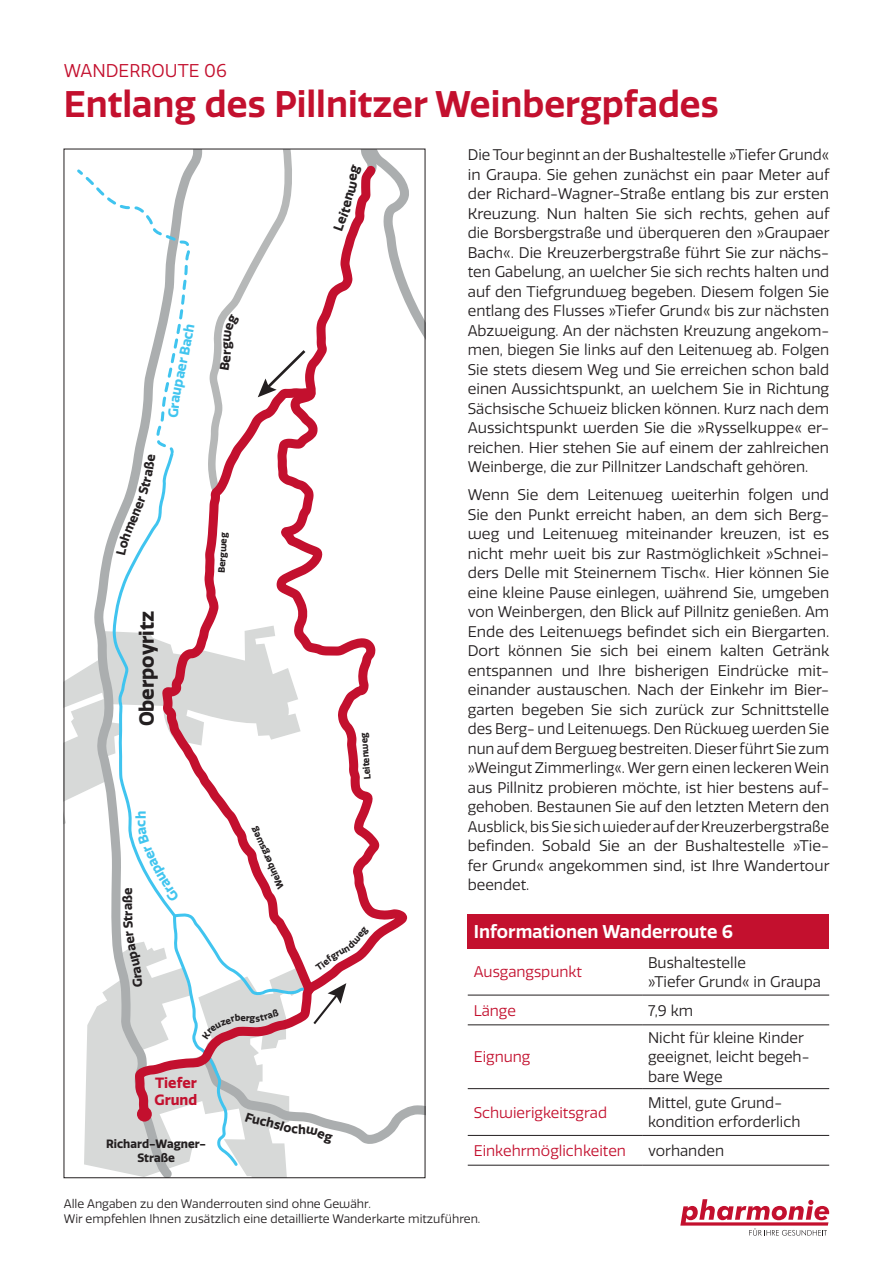
<style>
.page{position:relative;width:893px;height:1263px;background:#fff}
.page>*{position:absolute;margin:0;border:0;box-sizing:border-box;transform-origin:0 0}
.t1{font:600 36px "Quatro";color:#c3102e}
.t2{font:700 19.8px "Quatro";color:#231f20}
.t3{font:600 18px "Quatro";color:#fff}
.t4{font:18px "Quatro";color:#c3102e}
.t5{font:15px/19.5px "Quatro";color:#231f20}
.t6{font:15px "Quatro";color:#c3102e}
.t7{font:700 14.4px/17.4px "Quatro";color:#c3102e}
.t8{font:700 13.5px "Quatro";color:#41c5ef}
.t9{font:700 12.6px "Quatro";color:#231f20}
.t10{font:12px/14.4px "Quatro";color:#231f20}
.t11{font:700 11.7px/14.1px "Quatro";color:#231f20;text-align:center}
.t12{font:700 9.15px "Quatro";color:#231f20}
</style>
<div class="page">
<svg style="left:680px;top:1199px;width:149px;height:37px"></svg>
<div style="left:468px;top:914px;width:361px;height:34px;background:#c3102e"></div>
<hr style="left:468px;top:995px;width:174px;height:1px;background:#231f20">
<hr style="left:642px;top:995px;width:187px;height:1px;background:#231f20">
<hr style="left:468px;top:1024px;width:174px;height:1px;background:#231f20">
<hr style="left:642px;top:1024px;width:187px;height:1px;background:#231f20">
<hr style="left:468px;top:1088px;width:174px;height:1px;background:#231f20">
<hr style="left:642px;top:1088px;width:187px;height:1px;background:#231f20">
<hr style="left:468px;top:1135px;width:174px;height:1px;background:#231f20">
<hr style="left:642px;top:1135px;width:187px;height:1px;background:#231f20">
<hr style="left:468px;top:1165px;width:174px;height:1px;background:#231f20">
<hr style="left:642px;top:1165px;width:187px;height:1px;background:#231f20">
<svg style="left:66px;top:666px;width:23px;height:134px;fill:#d7d9d8"></svg>
<svg style="left:84px;top:1022px;width:203px;height:154px;fill:#d7d9d8"></svg>
<svg style="left:89px;top:555px;width:129px;height:621px"></svg>
<svg style="left:111px;top:555px;width:129px;height:613px"></svg>
<svg style="left:127px;top:151px;width:281px;height:972px"></svg>
<svg style="left:154px;top:383px;width:168px;height:444px"></svg>
<div style="left:137px;top:1107px;width:15px;height:14px;background:#c3102e;border-radius:50%"></div>
<svg style="left:204px;top:149px;width:104px;height:353px"></svg>
<svg style="left:123px;top:827px;width:247px;height:212px"></svg>
<svg style="left:77px;top:167px;width:115px;height:388px"></svg>
<svg style="left:195px;top:1048px;width:230px;height:102px"></svg>
<svg style="left:333px;top:149px;width:92px;height:204px"></svg>
<p class="t4" style="left:64px;top:61px;width:165px">WANDERROUTE 06</p>
<h1 class="t1" style="left:64px;top:83px;width:656px">Entlang des Pillnitzer Weinbergpfades</h1>
<p class="t8" style="left:176px;top:353px;width:33px;rotate:-79deg">Bach</p>
<p class="t8" style="left:169px;top:385px;width:31px;rotate:-78deg">paer</p>
<h2 class="t2" style="left:135px;top:726px;width:117px;rotate:-90deg">Oberpoyritz</h2>
<p class="t8" style="left:133px;top:826px;width:17px;rotate:-90deg">ch</p>
<p class="t9" style="left:120px;top:903px;width:17px;rotate:-90deg">ße</p>
<p class="t12" style="left:216px;top:573px;width:42px;rotate:-87deg">Bergweg</p>
<p class="t12" style="left:277px;top:890px;width:69px;rotate:-115deg">Weinbergsweg</p>
<p class="t7" style="left:154px;top:1074px;width:44px">Tiefer<br>Grund</p>
<p class="t11" style="left:106px;top:1136px;width:101px">Richard-Wagner-<br>Straße</p>
<p class="t12" style="left:362px;top:780px;width:49px;rotate:-95deg">Leitenweg</p>
<p class="t5" style="left:468px;top:145px;width:363px;text-align:justify">Die Tour beginnt an der Bushaltestelle »Tiefer Grund« in Graupa. Sie gehen zunächst ein paar Meter auf der Richard-Wagner-Straße entlang bis zur ersten Kreuzung. Nun halten Sie sich rechts, gehen auf die Borsbergstraße und überqueren den »Graupaer Bach«. Die Kreuzerbergstraße führt Sie zur nächs&shy;ten Gabelung, an welcher Sie sich rechts halten und auf den Tiefgrundweg begeben. Diesem folgen Sie entlang des Flusses »Tiefer Grund« bis zur nächsten Abzweigung. An der nächsten Kreuzung angekom&shy;men, biegen Sie links auf den Leitenweg ab. Folgen Sie stets diesem Weg und Sie erreichen schon bald einen Aussichtspunkt, an welchem Sie in Richtung Sächsische Schweiz blicken können. Kurz nach dem Aussichtspunkt werden Sie die »Rysselkuppe« er&shy;reichen. Hier stehen Sie auf einem der zahlreichen Weinberge, die zur Pillnitzer Landschaft gehören.</p>
<p class="t5" style="left:468px;top:485px;width:363px;text-align:justify">Wenn Sie dem Leitenweg weiterhin folgen und Sie den Punkt erreicht haben, an dem sich Berg&shy;weg und Leitenweg miteinander kreuzen, ist es nicht mehr weit bis zur Rastmöglichkeit »Schnei&shy;ders Delle mit Steinernem Tisch«. Hier können Sie eine kleine Pause einlegen, während Sie, umgeben von Weinbergen, den Blick auf Pillnitz genießen. Am Ende des Leitenwegs befindet sich ein Biergarten.<br>Dort können Sie sich bei einem kalten Getränk entspannen und Ihre bisherigen Eindrücke mit&shy;einander austauschen. Nach der Einkehr im Bier&shy;garten begeben Sie sich zurück zur Schnittstelle des Berg- und Leitenwegs. Den Rückweg werden Sie nun auf dem Bergweg bestreiten. Dieser führt Sie zum »Weingut Zimmerling«. Wer gern einen leckeren Wein aus Pillnitz probieren möchte, ist hier bestens auf&shy;gehoben. Bestaunen Sie auf den letzten Metern den Ausblick, bis Sie sich wieder auf der Kreuzerbergstraße befinden. Sobald Sie an der Bushaltestelle »Tie&shy;fer Grund« angekommen sind, ist Ihre Wandertour beendet.</p>
<p class="t3" style="left:474px;top:921px;width:261px">Informationen Wanderroute 6</p>
<p class="t6" style="left:474px;top:963px;width:110px">Ausgangspunkt</p>
<p class="t5" style="left:648px;top:953px;width:174px">Bushaltestelle<br>»Tiefer Grund« in Graupa</p>
<p class="t6" style="left:474px;top:1002px;width:44px">Länge</p>
<p class="t5" style="left:648px;top:1001px;width:47px">7,9 km</p>
<p class="t6" style="left:474px;top:1048px;width:58px">Eignung</p>
<p class="t5" style="left:648px;top:1028px;width:163px">Nicht für kleine Kinder geeignet, leicht begeh&shy;bare Wege</p>
<p class="t6" style="left:474px;top:1104px;width:135px">Schwierigkeitsgrad</p>
<p class="t5" style="left:648px;top:1093px;width:154px">Mittel, gute Grund&shy;kondition erforderlich</p>
<p class="t6" style="left:474px;top:1142px;width:154px">Einkehrmöglichkeiten</p>
<p class="t5" style="left:648px;top:1141px;width:78px">vorhanden</p>
<p class="t10" style="left:64px;top:1197px;width:418px">Alle Angaben zu den Wanderrouten sind ohne Gewähr.<br>Wir empfehlen Ihnen zusätzlich eine detaillierte Wanderkarte mitzuführen.</p>
</div>
